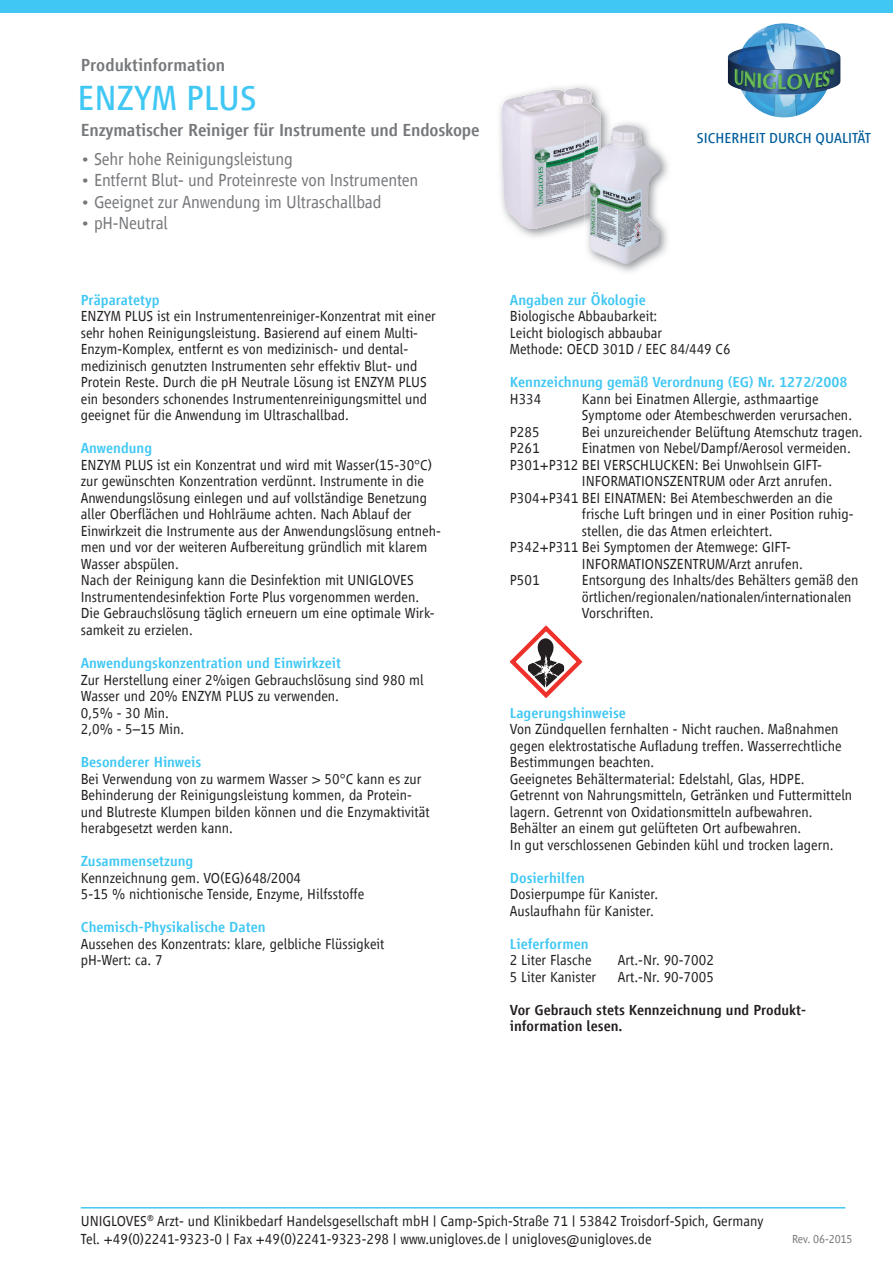
<style>
.page{position:relative;width:893px;height:1263px;background:#fff}
.page>*{position:absolute;margin:0;border:0;box-sizing:border-box;transform-origin:0 0}
.t1{font:36px "Vialog LT Com";color:#40c7f4}
.t2{font:300 18px "Vialog LT Com";letter-spacing:-.01em;color:#76787b}
.t3{font:500 18px "Vialog LT Com";letter-spacing:-.01em;color:#76787b}
.t4{font:300 15px/16.5px "Vialog LT Com";color:#231f20}
.t5{font:500 15px "Vialog LT Com";color:#40c7f4}
.t6{font:500 15px/16.5px "Vialog LT Com";color:#231f20}
.t7{font:15px "Vialog LT Com";color:#005d9c}
.t8{font:300 12px "Vialog LT Com";letter-spacing:-.01em;color:#76787b}
</style>
<div class="page">
<img style="left:754px;top:23px;width:29px;height:11px">
<div style="left:0;top:0;width:893px;height:12px;background:#40c7f4"></div>
<img style="left:499px;top:85px;width:110px;height:153px">
<img style="left:502px;top:88px;width:99px;height:141px">
<img style="left:587px;top:122px;width:81px;height:150px">
<img style="left:585px;top:120px;width:27px;height:120px">
<img style="left:585px;top:120px;width:16px;height:94px">
<img style="left:590px;top:125px;width:70px;height:140px">
<hr style="left:81px;top:1207px;width:764px;height:1px;background:#40c7f4">
<svg style="left:510px;top:625px;width:72px;height:73px"></svg>
<p class="t3" style="left:81px;top:55px;width:146px">Produktinformation</p>
<h1 class="t1" style="left:78px;top:78px;width:181px">ENZYM PLUS</h1>
<p class="t3" style="left:81px;top:120px;width:400px">Enzymatischer Reiniger für Instrumente und Endoskope</p>
<p class="t2" style="left:81px;top:149px;width:214px">• Sehr hohe Reinigungsleistung</p>
<p class="t2" style="left:81px;top:170px;width:339px">• Entfernt Blut- und Proteinreste von Instrumenten</p>
<p class="t2" style="left:81px;top:192px;width:302px">• Geeignet zur Anwendung im Ultraschallbad</p>
<p class="t2" style="left:81px;top:213px;width:89px">• pH-Neutral</p>
<p class="t5" style="left:81px;top:292px;width:80px">Präparatetyp</p>
<p class="t4" style="left:81px;top:308px;width:357px">ENZYM PLUS ist ein Instrumentenreiniger-Konzentrat mit einer sehr hohen Reinigungsleistung. Basierend auf einem Multi-Enzym-Komplex, entfernt es von medizinisch- und dental&shy;medizinisch genutzten Instrumenten sehr effektiv Blut- und Protein Reste. Durch die pH Neutrale Lösung ist ENZYM PLUS ein besonders schonendes Instrumentenreinigungsmittel und geeignet für die Anwendung im Ultraschallbad.</p>
<p class="t5" style="left:81px;top:440px;width:73px">Anwendung</p>
<p class="t4" style="left:81px;top:457px;width:362px">ENZYM PLUS ist ein Konzentrat und wird mit Wasser(15-30°C) zur gewünschten Konzentration verdünnt. Instrumente in die Anwendungslösung einlegen und auf vollständige Benetzung aller Oberflächen und Hohlräume achten. Nach Ablauf der Einwirkzeit die Instrumente aus der Anwendungslösung entneh&shy;men und vor der weiteren Aufbereitung gründlich mit klarem Wasser abspülen.<br>Nach der Reinigung kann die Desinfektion mit UNIGLOVES Instrumentendesinfektion Forte Plus vorgenommen werden.<br>Die Gebrauchslösung täglich erneuern um eine optimale Wirk&shy;samkeit zu erzielen.</p>
<p class="t5" style="left:81px;top:655px;width:262px">Anwendungskonzentration und Einwirkzeit</p>
<p class="t4" style="left:81px;top:671px;width:344px">Zur Herstellung einer 2%igen Gebrauchslösung sind 980 ml<br>Wasser und 20% ENZYM PLUS zu verwenden.<br>0,5% - 30 Min.<br>2,0% - 5–15 Min.</p>
<p class="t5" style="left:81px;top:754px;width:122px">Besonderer Hinweis</p>
<p class="t4" style="left:81px;top:770px;width:350px">Bei Verwendung von zu warmem Wasser &gt; 50°C kann es zur Behinderung der Reinigungsleistung kommen, da Protein&shy;und Blutreste Klumpen bilden können und die Enzymaktivität herabgesetzt werden kann.</p>
<p class="t5" style="left:81px;top:853px;width:114px">Zusammensetzung</p>
<p class="t4" style="left:81px;top:869px;width:285px">Kennzeichnung gem. VO(EG)648/2004<br>5-15 % nichtionische Tenside, Enzyme, Hilfsstoffe</p>
<p class="t5" style="left:81px;top:919px;width:186px">Chemisch-Physikalische Daten</p>
<p class="t4" style="left:81px;top:935px;width:305px">Aussehen des Konzentrats: klare, gelbliche Flüssigkeit pH-Wert: ca. 7</p>
<p class="t7" style="left:697px;top:130px;width:176px">SICHERHEIT DURCH QUALITÄT</p>
<p class="t5" style="left:510px;top:292px;width:137px">Angaben zur Ökologie</p>
<p class="t4" style="left:510px;top:308px;width:222px">Biologische Abbaubarkeit:<br>Leicht biologisch abbaubar<br>Methode: OECD 301D / EEC 84/449 C6</p>
<p class="t5" style="left:510px;top:374px;width:339px">Kennzeichnung gemäß Verordnung (EG) Nr. 1272/2008</p>
<p class="t4" style="left:510px;top:391px;width:33px">H334</p>
<p class="t4" style="left:582px;top:391px;width:272px">Kann bei Einatmen Allergie, asthmaartige<br>Symptome oder Atembeschwerden verursachen.</p>
<p class="t4" style="left:510px;top:424px;width:31px">P285</p>
<p class="t4" style="left:582px;top:424px;width:282px">Bei unzureichender Belüftung Atemschutz tragen.</p>
<p class="t4" style="left:510px;top:440px;width:31px">P261</p>
<p class="t4" style="left:582px;top:440px;width:270px">Einatmen von Nebel/Dampf/Aerosol vermeiden.</p>
<p class="t4" style="left:510px;top:457px;width:314px">P301+P312 BEI VERSCHLUCKEN: Bei Unwohlsein GIFT-</p>
<p class="t4" style="left:582px;top:473px;width:252px">INFORMATIONSZENTRUM oder Arzt anrufen.</p>
<p class="t4" style="left:510px;top:490px;width:324px">P304+P341 BEI EINATMEN: Bei Atembeschwerden an die</p>
<p class="t4" style="left:582px;top:506px;width:273px">frische Luft bringen und in einer Position ruhig-</p>
<p class="t4" style="left:582px;top:523px;width:192px">stellen, die das Atmen erleichtert.</p>
<p class="t4" style="left:510px;top:539px;width:283px">P342+P311 Bei Symptomen der Atemwege: GIFT-</p>
<p class="t4" style="left:582px;top:556px;width:223px">INFORMATIONSZENTRUM/Arzt anrufen.</p>
<p class="t4" style="left:510px;top:572px;width:31px">P501</p>
<p class="t4" style="left:582px;top:572px;width:278px">Entsorgung des Inhalts/des Behälters gemäß den örtlichen/regionalen/nationalen/internationalen<br>Vorschriften.</p>
<p class="t5" style="left:510px;top:704px;width:118px">Lagerungshinweise</p>
<p class="t4" style="left:510px;top:721px;width:344px">Von Zündquellen fernhalten - Nicht rauchen. Maßnahmen gegen elektrostatische Aufladung treffen. Wasserrechtliche Bestimmungen beachten.<br>Geeignetes Behältermaterial: Edelstahl, Glas, HDPE.<br>Getrennt von Nahrungsmitteln, Getränken und Futtermitteln lagern. Getrennt von Oxidationsmitteln aufbewahren.<br>Behälter an einem gut gelüfteten Ort aufbewahren.<br>In gut verschlossenen Gebinden kühl und trocken lagern.</p>
<p class="t5" style="left:510px;top:869px;width:77px">Dosierhilfen</p>
<p class="t4" style="left:510px;top:886px;width:150px">Dosierpumpe für Kanister.<br>Auslaufhahn für Kanister.</p>
<p class="t5" style="left:510px;top:935px;width:80px">Lieferformen</p>
<p class="t4" style="left:510px;top:952px;width:83px">2 Liter Flasche</p>
<p class="t4" style="left:618px;top:952px;width:97px">Art.-Nr. 90-7002</p>
<p class="t4" style="left:510px;top:968px;width:88px">5 Liter Kanister</p>
<p class="t4" style="left:618px;top:968px;width:97px">Art.-Nr. 90-7005</p>
<p class="t6" style="left:510px;top:1001px;width:298px">Vor Gebrauch stets Kennzeichnung und Produkt&shy;information lesen.</p>
<p class="t4" style="left:81px;top:1212px;width:684px;line-height:18px">UNIGLOVES<sup>®</sup> Arzt- und Klinikbedarf Handelsgesellschaft mbH | Camp-Spich-Straße 71 | 53842 Troisdorf-Spich, Germany<br>Tel. +49(0)2241-9323-0 | Fax +49(0)2241-9323-298 | www.unigloves.de | unigloves@unigloves.de</p>
<p class="t8" style="left:792px;top:1232px;width:62px">Rev. 06-2015</p>
</div>
